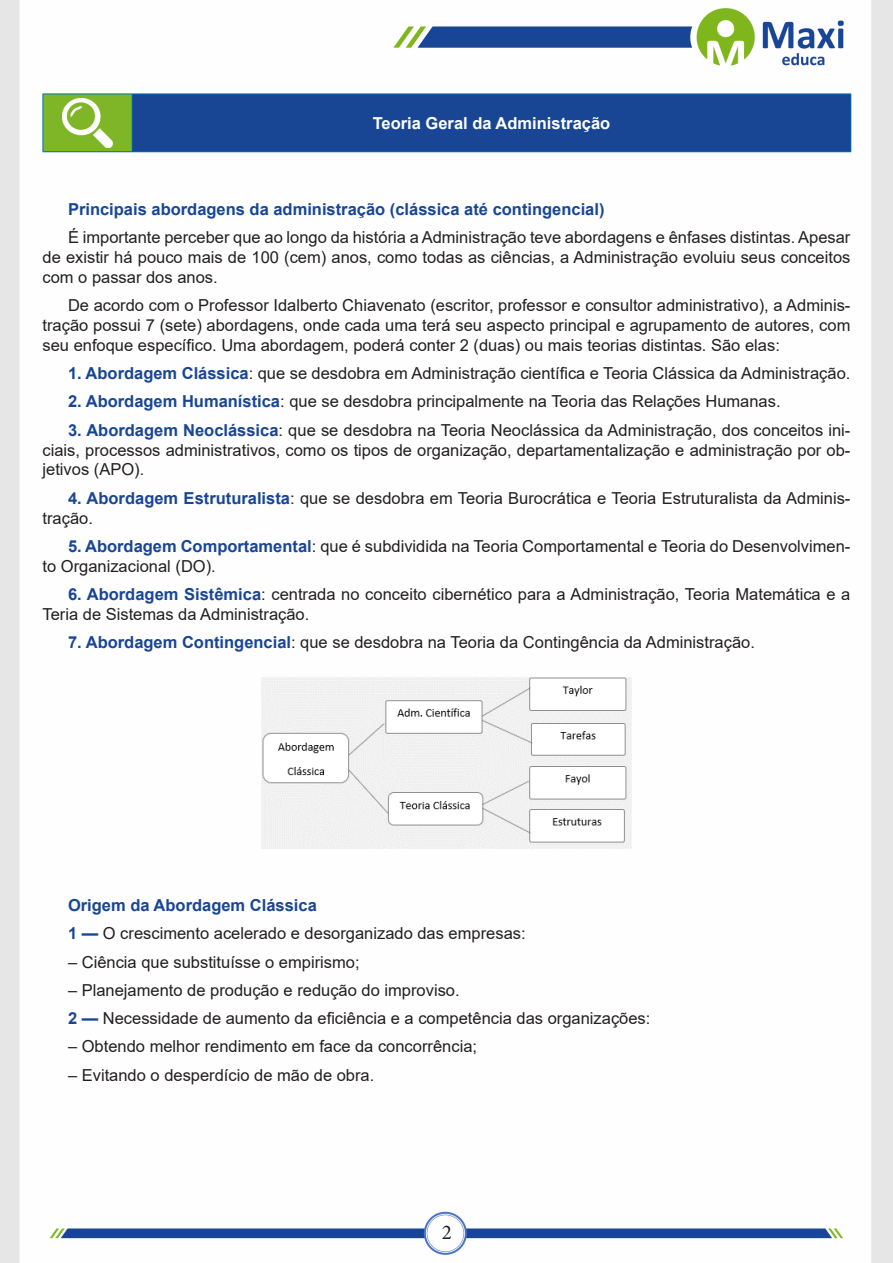
<style>
.page{position:relative;width:893px;height:1263px;background:#fff}
.page>*{position:absolute;margin:0;border:0;box-sizing:border-box;transform-origin:0 0}
.t1{font:21px "Minion Pro";color:#231f20}
.t2{font:16.5px/19.8px "Arial";color:#231f20;text-align:justify}
.t3{font:700 16.5px "Arial";color:#184695}
.CENTRALIZAR{font:700 16.5px "Arial";color:#fff}
.s1{font-weight:700;color:#184695}
</style>
<div class="page">
<img style="left:0;top:0;width:893px;height:1263px">
<div style="left:43px;top:94px;width:89px;height:58px;background:#7fb628"></div>
<div style="left:132px;top:94px;width:719px;height:58px;background:#184695"></div>
<hr style="left:43px;top:94px;width:89px;height:1px;background:#036ea6">
<hr style="left:43px;top:94px;width:1px;height:57px;background:#036ea6">
<hr style="left:43px;top:151px;width:89px;height:1px;background:#036ea6">
<hr style="left:132px;top:94px;width:719px;height:1px;background:#036ea6">
<hr style="left:132px;top:94px;width:1px;height:57px;background:#036ea6">
<hr style="left:850px;top:94px;width:1px;height:57px;background:#036ea6">
<hr style="left:132px;top:151px;width:719px;height:1px;background:#036ea6">
<img style="left:62px;top:98px;width:51px;height:49px">
<img style="left:261px;top:677px;width:370px;height:171px">
<p class="CENTRALIZAR" style="left:373px;top:111px;width:239px">Teoria Geral da Administração</p>
<p class="t3" style="left:68px;top:198px;width:538px">Principais abordagens da administração (clássica até contingencial)</p>
<p class="t2" style="left:43px;top:228px;width:809px;text-indent:26px">É importante perceber que ao longo da história a Administração teve abordagens e ênfases distintas. Apesar de existir há pouco mais de 100 (cem) anos, como todas as ciências, a Administração evoluiu seus conceitos com o passar dos anos.</p>
<p class="t2" style="left:43px;top:295px;width:809px;text-indent:26px">De acordo com o Professor Idalberto Chiavenato (escritor, professor e consultor administrativo), a Adminis&shy;tração possui 7 (sete) abordagens, onde cada uma terá seu aspecto principal e agrupamento de autores, com seu enfoque específico. Uma abordagem, poderá conter 2 (duas) ou mais teorias distintas. São elas:</p>
<p class="t2" style="left:68px;top:363px;width:784px"><span class="s1">1. Abordagem Clássica</span>: que se desdobra em Administração científica e Teoria Clássica da Administração.</p>
<p class="t2" style="left:68px;top:392px;width:714px"><span class="s1">2. Abordagem Humanística</span>: que se desdobra principalmente na Teoria das Relações Humanas.</p>
<p class="t2" style="left:43px;top:420px;width:809px;text-indent:26px"><span class="s1">3. Abordagem Neoclássica</span>: que se desdobra na Teoria Neoclássica da Administração, dos conceitos ini&shy;ciais, processos administrativos, como os tipos de organização, departamentalização e administração por ob&shy;jetivos (APO).</p>
<p class="t2" style="left:43px;top:488px;width:809px;text-indent:26px"><span class="s1">4. Abordagem Estruturalista</span>: que se desdobra em Teoria Burocrática e Teoria Estruturalista da Adminis&shy;tração.</p>
<p class="t2" style="left:43px;top:536px;width:809px;text-indent:26px"><span class="s1">5. Abordagem Comportamental</span>: que é subdividida na Teoria Comportamental e Teoria do Desenvolvimen&shy;to Organizacional (DO).</p>
<p class="t2" style="left:43px;top:584px;width:809px;text-indent:26px"><span class="s1">6. Abordagem Sistêmica</span>: centrada no conceito cibernético para a Administração, Teoria Matemática e a<br>Teria de Sistemas da Administração.</p>
<p class="t2" style="left:68px;top:632px;width:688px"><span class="s1">7. Abordagem Contingencial</span>: que se desdobra na Teoria da Contingência da Administração.</p>
<p class="t3" style="left:68px;top:893px;width:250px">Origem da Abordagem Clássica</p>
<p class="t2" style="left:68px;top:923px;width:459px"><span class="s1">1 —</span> O crescimento acelerado e desorganizado das empresas:</p>
<p class="t2" style="left:68px;top:952px;width:293px">– Ciência que substituísse o empirismo;</p>
<p class="t2" style="left:68px;top:980px;width:393px">– Planejamento de produção e redução do improviso.</p>
<p class="t2" style="left:68px;top:1008px;width:584px"><span class="s1">2 —</span> Necessidade de aumento da eficiência e a competência das organizações:</p>
<p class="t2" style="left:68px;top:1037px;width:411px">– Obtendo melhor rendimento em face da concorrência;</p>
<p class="t2" style="left:68px;top:1065px;width:308px">– Evitando o desperdício de mão de obra.</p>
<p class="t1" style="left:442px;top:1218px;width:12px">2</p>
</div>
